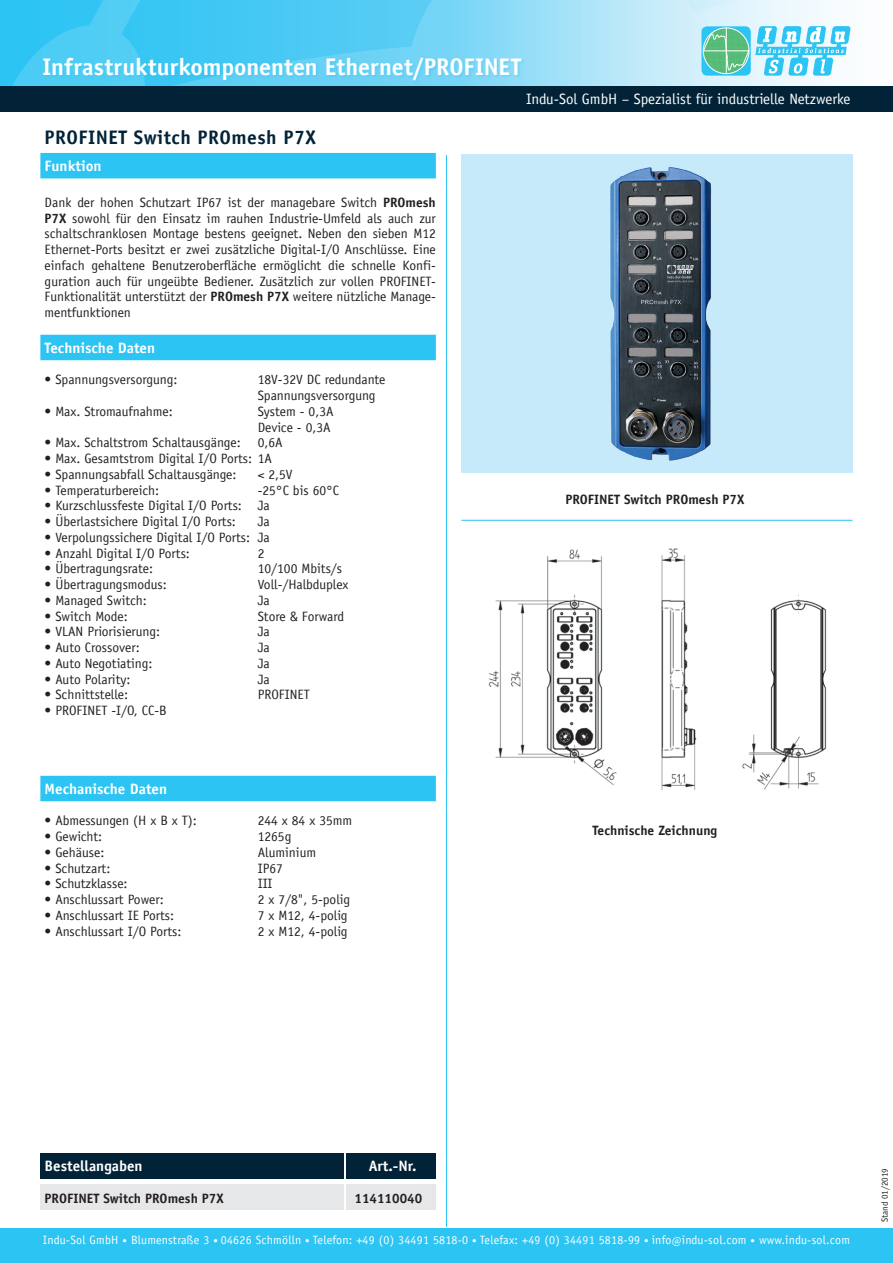
<style>
.page{position:relative;width:893px;height:1263px;background:#fff}
.page>*{position:absolute;margin:0;border:0;box-sizing:border-box;transform-origin:0 0}
.t1{font:700 24px "Officina Sans";color:#fff}
.t2{font:700 19.5px "Officina Sans";letter-spacing:.025em;color:#022337}
.t3{font:700 15px "Officina Sans";color:#fff}
.t4{font:15px "Officina Sans";color:#fff}
.t5{font:13.5px/15.8px "Officina Sans";color:#231f20}
.t6{font:700 13.5px "Officina Sans";color:#231f20}
.t7{font:12px "Officina Sans";letter-spacing:.02em;color:#fff}
.t8{font:9px "Officina Sans";color:#231f20}
.s1{font-weight:700}
.s2{font-size:9px}
.s3{font-size:10.5px}
</style>
<div class="page">
<hr style="left:446px;top:155px;width:1px;height:1072px;background:#2bc4f3">
<svg style="left:0;top:0;width:829px;height:86px;background:#7cd7f6"></svg>
<div style="left:0;top:86px;width:893px;height:26px;background:#022337"></div>
<svg style="left:701px;top:26px;width:50px;height:50px"></svg>
<svg style="left:755px;top:26px;width:96px;height:50px"></svg>
<svg style="left:703px;top:28px;width:46px;height:46px;background:#67c7a3"></svg>
<div style="left:0;top:1228px;width:893px;height:35px;background:#2bc4f3"></div>
<img style="left:488px;top:548px;width:339px;height:243px">
<hr style="left:461px;top:520px;width:392px;height:1px;background:#2bc4f3">
<div style="left:461px;top:154px;width:392px;height:318px;background:#c7eafa"></div>
<div style="left:40px;top:1153px;width:303px;height:26px;background:#022337"></div>
<div style="left:347px;top:1153px;width:89px;height:26px;background:#022337"></div>
<div style="left:40px;top:1184px;width:303px;height:26px;background:#e6e7e9"></div>
<div style="left:347px;top:1184px;width:89px;height:26px;background:#e6e7e9"></div>
<img style="left:610px;top:167px;width:102px;height:294px">
<div style="left:40px;top:153px;width:396px;height:25px;background:#2bc4f3"></div>
<div style="left:40px;top:335px;width:396px;height:25px;background:#2bc4f3"></div>
<div style="left:40px;top:776px;width:396px;height:25px;background:#2bc4f3"></div>
<div style="left:42px;top:57px;width:484px;height:27px;background:#2bc4f3;opacity:.35"></div>
<h1 class="t1" style="left:43px;top:52px;width:481px">Infrastrukturkomponenten Ethernet/PROFINET</h1>
<h2 class="t2" style="left:45px;top:125px;width:273px">PROFINET Switch PROmesh P7X</h2>
<p class="t3" style="left:45px;top:157px;width:58px">Funktion</p>
<p class="t5" style="left:45px;top:194px;width:393px;text-align:justify">Dank der hohen Schutzart IP67 ist der managebare Switch <span class="s1">PROmesh P7X</span> sowohl für den Einsatz im rauhen Industrie-Umfeld als auch zur schaltschranklosen Montage bestens geeignet. Neben den sieben M12<br>Ethernet-Ports besitzt er zwei zusätzliche Digital-I/O Anschlüsse. Eine einfach gehaltene Benutzeroberfläche ermöglicht die schnelle Konfi&shy;guration auch für ungeübte Bediener. Zusätzlich zur vollen PROFINET-Funktionalität unterstützt der <span class="s1">PROmesh P7X</span> weitere nützliche Manage&shy;mentfunktionen</p>
<p class="t3" style="left:45px;top:338px;width:112px">Technische Daten</p>
<p class="t5" style="left:45px;top:372px;width:134px">• Spannungsversorgung:</p>
<p class="t5" style="left:258px;top:372px;width:129px">18V-32V DC redundante<br>Spannungsversorgung</p>
<p class="t5" style="left:45px;top:403px;width:130px">• Max. Stromaufnahme:</p>
<p class="t5" style="left:258px;top:403px;width:77px">System - 0,3A<br>Device - 0,3A</p>
<p class="t5" style="left:45px;top:435px;width:198px">• Max. Schaltstrom Schaltausgänge:</p>
<p class="t5" style="left:258px;top:435px;width:27px">0,6A</p>
<p class="t5" style="left:45px;top:451px;width:229px">• Max. Gesamtstrom Digital I/O Ports: 1A</p>
<p class="t5" style="left:45px;top:466px;width:193px">• Spannungsabfall Schaltausgänge:</p>
<p class="t5" style="left:258px;top:466px;width:36px">&lt; 2,5V</p>
<p class="t5" style="left:45px;top:482px;width:116px">• Temperaturbereich:</p>
<p class="t5" style="left:258px;top:482px;width:83px">-25°C bis 60°C</p>
<p class="t5" style="left:45px;top:498px;width:227px">• Kurzschlussfeste Digital I/O Ports: Ja</p>
<p class="t5" style="left:45px;top:514px;width:193px">• Überlastsichere Digital I/O Ports:</p>
<p class="t5" style="left:258px;top:514px;width:13px">Ja</p>
<p class="t5" style="left:45px;top:529px;width:227px">• Verpolungssichere Digital I/O Ports: Ja</p>
<p class="t5" style="left:45px;top:545px;width:147px">• Anzahl Digital I/O Ports:</p>
<p class="t5" style="left:258px;top:545px;width:8px">2</p>
<p class="t5" style="left:45px;top:561px;width:110px">• Übertragungsrate:</p>
<p class="t5" style="left:258px;top:561px;width:86px">10/100 Mbits/s</p>
<p class="t5" style="left:45px;top:577px;width:124px">• Übertragungsmodus:</p>
<p class="t5" style="left:258px;top:577px;width:92px">Voll-/Halbduplex</p>
<p class="t5" style="left:45px;top:592px;width:104px">• Managed Switch:</p>
<p class="t5" style="left:258px;top:592px;width:13px">Ja</p>
<p class="t5" style="left:45px;top:608px;width:85px">• Switch Mode:</p>
<p class="t5" style="left:258px;top:608px;width:88px">Store &amp; Forward</p>
<p class="t5" style="left:45px;top:624px;width:117px">• VLAN Priorisierung:</p>
<p class="t5" style="left:258px;top:624px;width:13px">Ja</p>
<p class="t5" style="left:45px;top:640px;width:97px">• Auto Crossover:</p>
<p class="t5" style="left:258px;top:640px;width:13px">Ja</p>
<p class="t5" style="left:45px;top:655px;width:109px">• Auto Negotiating:</p>
<p class="t5" style="left:258px;top:655px;width:13px">Ja</p>
<p class="t5" style="left:45px;top:671px;width:87px">• Auto Polarity:</p>
<p class="t5" style="left:258px;top:671px;width:13px">Ja</p>
<p class="t5" style="left:45px;top:687px;width:85px">• Schnittstelle:</p>
<p class="t5" style="left:258px;top:687px;width:54px">PROFINET</p>
<p class="t5" style="left:45px;top:703px;width:123px">• PROFINET -I/O, CC-B</p>
<p class="t3" style="left:45px;top:779px;width:124px">Mechanische Daten</p>
<p class="t5" style="left:45px;top:813px;width:154px">• Abmessungen (H x B x T):</p>
<p class="t5" style="left:258px;top:813px;width:96px">244 x 84 x 35mm</p>
<p class="t5" style="left:45px;top:829px;width:59px">• Gewicht:</p>
<p class="t5" style="left:258px;top:829px;width:35px">1265g</p>
<p class="t5" style="left:45px;top:844px;width:61px">• Gehäuse:</p>
<p class="t5" style="left:258px;top:844px;width:60px">Aluminium</p>
<p class="t5" style="left:45px;top:860px;width:67px">• Schutzart:</p>
<p class="t5" style="left:258px;top:860px;width:27px">IP67</p>
<p class="t5" style="left:45px;top:876px;width:84px">• Schutzklasse:</p>
<p class="t5" style="left:258px;top:876px;width:16px">III</p>
<p class="t5" style="left:45px;top:892px;width:121px">• Anschlussart Power:</p>
<p class="t5" style="left:258px;top:892px;width:94px">2 x 7/8", 5-polig</p>
<p class="t5" style="left:45px;top:907px;width:131px">• Anschlussart IE Ports:</p>
<p class="t5" style="left:258px;top:907px;width:91px">7 x M12, 4-polig</p>
<p class="t5" style="left:45px;top:923px;width:138px">• Anschlussart I/O Ports:</p>
<p class="t5" style="left:258px;top:923px;width:91px">2 x M12, 4-polig</p>
<p class="t4" style="left:526px;top:90px;width:326px">Indu-Sol GmbH – Spezialist für industrielle Netzwerke</p>
<p class="t6" style="left:565px;top:491px;width:181px">PROFINET Switch PROmesh P7X</p>
<p class="t6" style="left:592px;top:822px;width:126px">Technische Zeichnung</p>
<p class="t3" style="left:45px;top:1156px;width:100px">Bestellangaben</p>
<p class="t3" style="left:369px;top:1156px;width:49px">Art.-Nr.</p>
<p class="t6" style="left:45px;top:1189px;width:181px">PROFINET Switch PROmesh P7X</p>
<p class="t6" style="left:355px;top:1189px;width:69px">114110040</p>
<p class="t7" style="left:43px;top:1233px;width:809px">Indu-Sol GmbH <span class="s2">•</span> Blumenstraße 3 <span class="s2">•</span> 04626 Schmölln <span class="s2">•</span> Telefon: +49 (0) 34491 5818-0 <span class="s2">•</span> Telefax: +49 (0) 34491 5818-99 <span class="s2">•</span> info<span class="s3">@</span>indu-sol.com <span class="s2">•</span> www.indu-sol.com</p>
<p class="t8" style="left:879px;top:1222px;width:56px;rotate:-90deg">Stand 01/2019</p>
</div>
